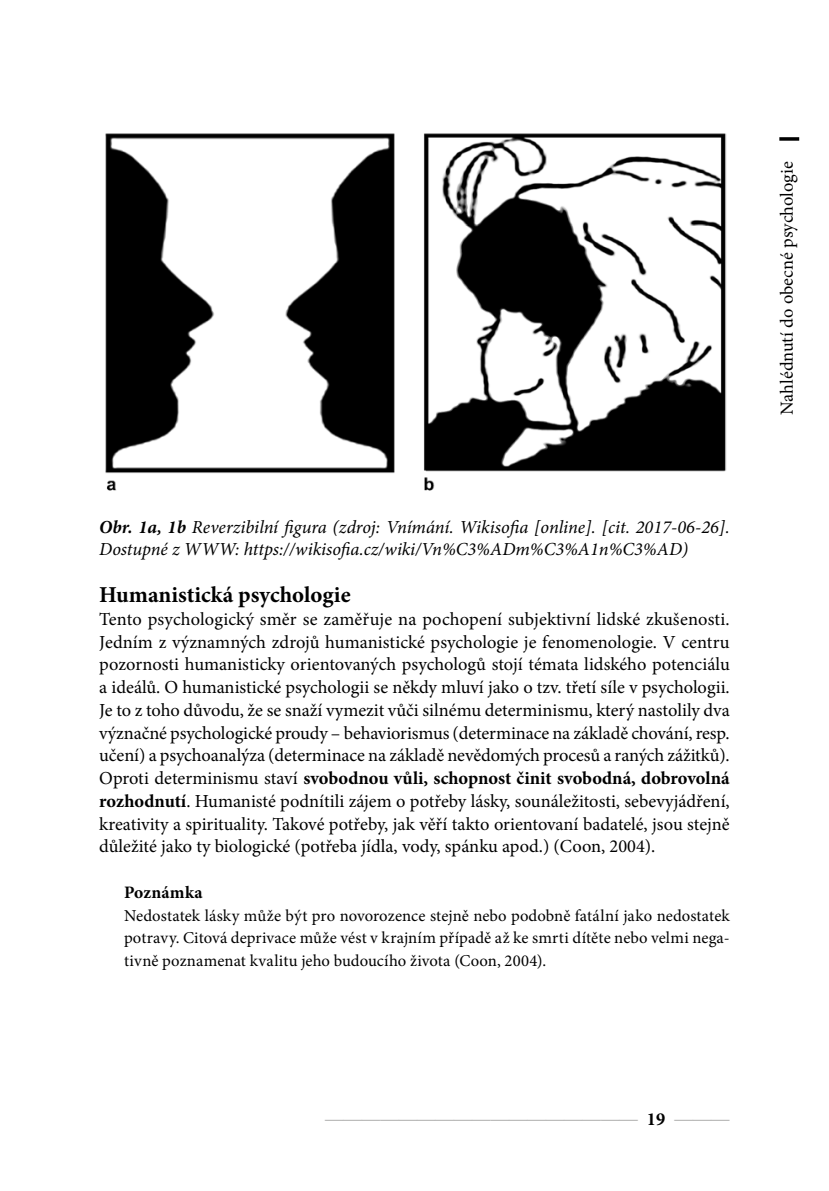
<style>
.page{position:relative;width:829px;height:1191px;background:#fff}
.page>*{position:absolute;margin:0;border:0;box-sizing:border-box;transform-origin:0 0}
.t1{font:700 22.75px "Minion Pro";color:#000}
.Normalni_z_kraje{font:18.38px/22.8px "Minion Pro";color:#000;text-align:justify}
.Obr_popisek{font:italic 18.38px/22.8px "Minion Pro";color:#000}
.t2{font:18.38px "Bembo Book MT Pro";color:#9d9d9c}
.Petit_nadpis{font:700 17.5px "Minion Pro";letter-spacing:.005em;color:#000}
.Petit{font:16.62px/22.8px "Minion Pro";letter-spacing:.005em;color:#000;text-align:justify}
.s1{font-weight:700}
.s2{font-family:"Minion Pro";font-weight:700;color:#000}
</style>
<div class="page">
<svg style="left:779px;top:137px;width:20px;height:4px"></svg>
<img style="left:105px;top:133px;width:621px;height:358px">
<p class="Obr_popisek" style="left:99px;top:515px;width:632px"><span class="s1">Obr. 1a, 1b</span> Reverzibilní figura (zdroj: Vnímání. Wikisofia [online]. [cit. 2017-06-26].<br>Dostupné z WWW: https://wikisofia.cz/wiki/Vn%C3%ADm%C3%A1n%C3%AD)</p>
<p class="t1" style="left:99px;top:578px;width:253px">Humanistická psychologie</p>
<p class="Normalni_z_kraje" style="left:99px;top:607px;width:632px">Tento psychologický směr se zaměřuje na pochopení subjektivní lidské zkušenosti.<br>Jedním z významných zdrojů humanistické psychologie je fenomenologie. V centru pozornosti humanisticky orientovaných psychologů stojí témata lidského potenciálu a ideálů. O humanistické psychologii se někdy mluví jako o tzv. třetí síle v psychologii.<br>Je to z toho důvodu, že se snaží vymezit vůči silnému determinismu, který nastolily dva význačné psychologické proudy – behaviorismus (determinace na základě chování, resp. učení) a psychoanalýza (determinace na základě nevědomých procesů a raných zážitků).<br>Oproti determinismu staví <span class="s1">svobodnou vůli, schopnost činit svobodná, dobrovolná rozhodnutí</span>. Humanisté podnítili zájem o potřeby lásky, sounáležitosti, sebevyjádření, kreativity a spirituality. Takové potřeby, jak věří takto orientovaní badatelé, jsou stejně důležité jako ty biologické (potřeba jídla, vody, spánku apod.) (Coon, 2004).</p>
<p class="Petit_nadpis" style="left:124px;top:880px;width:80px">Poznámka</p>
<p class="Petit" style="left:124px;top:904px;width:607px">Nedostatek lásky může být pro novorozence stejně nebo podobně fatální jako nedostatek potravy. Citová deprivace může vést v krajním případě až ke smrti dítěte nebo velmi nega&shy;tivně poznamenat kvalitu jeho budoucího života (Coon, 2004).</p>
<p class="Normalni_z_kraje" style="left:775px;top:415px;width:255px;rotate:-90deg">Nahlédnutí do obecné psychologie</p>
<p class="t2" style="left:325px;top:1107px;width:406px">————————————————— <span class="s2">19</span> ———</p>
</div>
